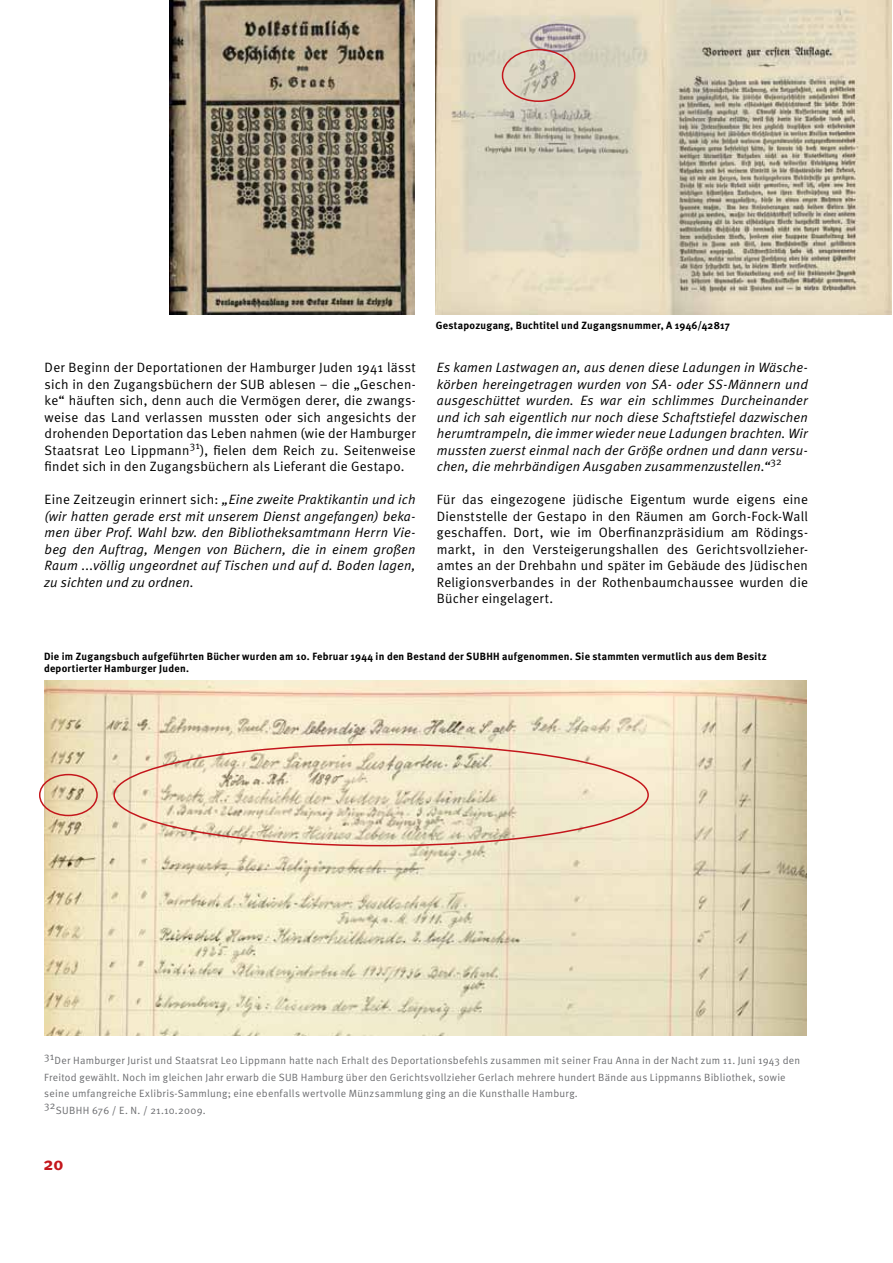
<style>
.page{position:relative;width:893px;height:1263px;background:#fff}
.page>*{position:absolute;margin:0;border:0;box-sizing:border-box;transform-origin:0 0}
.t1{font:700 18px "Meta";color:#c4161c}
.t2{font:13.5px/16.5px "Meta Normal";letter-spacing:.015em;color:#000;text-align:justify}
.t3{font:italic 13.5px/16.5px "Meta Normal";letter-spacing:.01em;color:#000;text-align:justify}
.t4{font:10.5px/16.5px "Meta Normal";letter-spacing:.025em;color:#6d6e71}
.t5{font:700 10.5px/12.6px "Meta";letter-spacing:.025em;color:#000}
.s1{font-style:normal}
</style>
<div class="page">
<img style="left:44px;top:681px;width:762px;height:354px">
<img style="left:170px;top:0;width:244px;height:315px">
<img style="left:436px;top:0;width:456px;height:315px">
<div style="left:39px;top:774px;width:59px;height:42px;border:2px solid #c4161c;border-radius:50%"></div>
<div style="left:502px;top:49px;width:73px;height:53px;border:2px solid #c4161c;border-radius:50%"></div>
<p class="t2" style="left:45px;top:359px;width:373px">Der Beginn der Deportationen der Hamburger Juden 1941 lässt sich in den Zugangsbüchern der SUB ablesen – die „Geschen&shy;ke“ häuften sich, denn auch die Vermögen derer, die zwangs&shy;weise das Land verlassen mussten oder sich angesichts der drohenden Deportation das Leben nahmen (wie der Hamburger Staatsrat Leo Lippmann<sup>31</sup>), fielen dem Reich zu. Seitenweise findet sich in den Zugangsbüchern als Lieferant die Gestapo.</p>
<p class="t3" style="left:45px;top:491px;width:372px"><span class="s1">Eine Zeitzeugin erinnert sich:</span> „Eine zweite Praktikantin und ich (wir hatten gerade erst mit unserem Dienst angefangen) beka&shy;men über Prof. Wahl bzw. den Bibliotheksamtmann Herrn Vie&shy;beg den Auftrag, Mengen von Büchern, die in einem großen Raum ...völlig ungeordnet auf Tischen und auf d. Boden lagen, zu sichten und zu ordnen.</p>
<p class="t5" style="left:436px;top:319px;width:295px">Gestapozugang, Buchtitel und Zugangsnummer, A 1946/42817</p>
<p class="t3" style="left:437px;top:359px;width:372px">Es kamen Lastwagen an, aus denen diese Ladungen in Wäsche&shy;körben hereingetragen wurden von SA- oder SS-Männern und ausgeschüttet wurden. Es war ein schlimmes Durcheinander und ich sah eigentlich nur noch diese Schaftstiefel dazwischen herumtrampeln, die immer wieder neue Ladungen brachten. Wir mussten zuerst einmal nach der Größe ordnen und dann versu&shy;chen, die mehrbändigen Ausgaben zusammenzustellen.“<sup>32</sup></p>
<p class="t2" style="left:437px;top:491px;width:372px">Für das eingezogene jüdische Eigentum wurde eigens eine Dienststelle der Gestapo in den Räumen am Gorch-Fock-Wall geschaffen. Dort, wie im Oberfinanzpräsidium am Rödings&shy;markt, in den Versteigerungshallen des Gerichtsvollzieher&shy;amtes an der Drehbahn und später im Gebäude des Jüdischen Religionsverbandes in der Rothenbaumchaussee wurden die Bücher eingelagert.</p>
<p class="t5" style="left:44px;top:649px;width:724px">Die im Zugangsbuch aufgeführten Bücher wurden am 10. Februar 1944 in den Bestand der SUBHH aufgenommen. Sie stammten vermutlich aus dem Besitz deportierter Hamburger Juden.</p>
<p class="t4" style="left:44px;top:1052px;width:757px">31Der Hamburger Jurist und Staatsrat Leo Lippmann hatte nach Erhalt des Deportationsbefehls zusammen mit seiner Frau Anna in der Nacht zum 11. Juni 1943 den Freitod gewählt. Noch im gleichen Jahr erwarb die SUB Hamburg über den Gerichtsvollzieher Gerlach mehrere hundert Bände aus Lippmanns Bibliothek, sowie seine umfangreiche Exlibris-Sammlung; eine ebenfalls wertvolle Münzsammlung ging an die Kunsthalle Hamburg.<br>32SUBHH 676 / E. N. / 21.10.2009.</p>
<h1 class="t1" style="left:44px;top:1152px;width:21px">20</h1>
</div>
